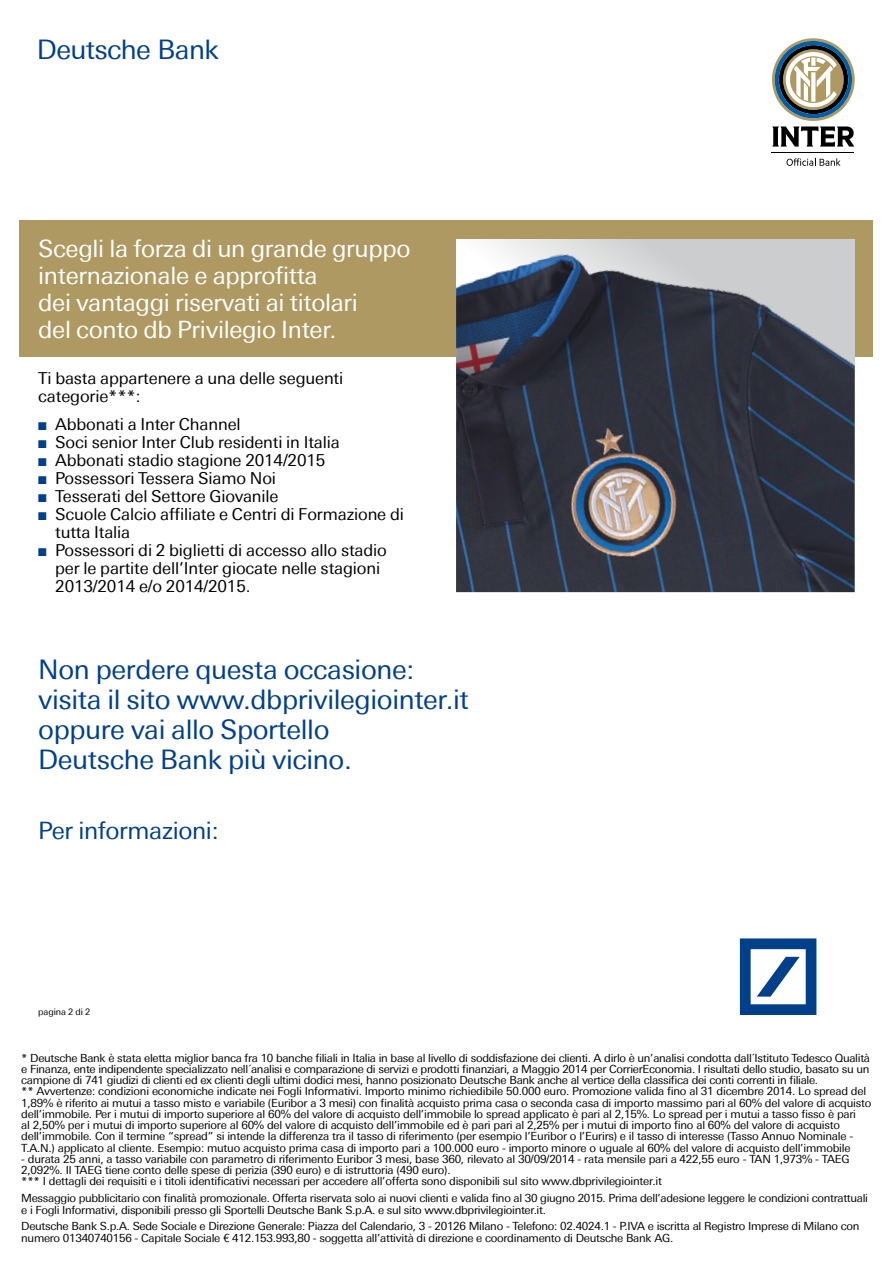
<style>
.page{position:relative;width:893px;height:1263px;background:#fff}
.page>*{position:absolute;margin:0;border:0;box-sizing:border-box;transform-origin:0 0}
.t1{font:27px/30px "Univers Deutsche Bank";letter-spacing:-.015em;color:#003f8a}
.t2{font:24px/27px "Univers Deutsche Bank";letter-spacing:-.015em;color:#fff}
.t3{font:24px "Univers Deutsche Bank";letter-spacing:-.015em;color:#003f8a}
.t4{font:16.5px/18px "Univers Deutsche Bank";letter-spacing:-.01em;color:#000}
.t5{font:11.25px/11.2px "Univers Deutsche Bank";letter-spacing:-.02em;color:#000}
.t6{font:9px "Univers Deutsche Bank";letter-spacing:-.01em;color:#000}
.s1{color:#003f8a}
</style>
<div class="page">
<svg style="left:740px;top:938px;width:76px;height:77px"></svg>
<div style="left:20px;top:220px;width:853px;height:136px;background:#ae9962"></div>
<img style="left:456px;top:239px;width:399px;height:353px">
<hr style="left:771px;top:152px;width:83px;height:1px;background:#000">
<svg style="left:786px;top:158px;width:54px;height:8px"></svg>
<svg style="left:772px;top:38px;width:83px;height:109px"></svg>
<h1 class="t1" style="left:37px;top:34px;width:184px">Deutsche Bank</h1>
<h2 class="t2" style="left:38px;top:235px;width:374px">Scegli la forza di un grande gruppo internazionale e approfitta<br>dei vantaggi riservati ai titolari<br>del conto db Privilegio Inter.</h2>
<h3 class="t4" style="left:38px;top:370px;width:307px">Ti basta appartenere a una delle seguenti categorie***:</h3>
<h3 class="t4" style="left:38px;top:415px;width:204px"><span class="s1">■</span> Abbonati a Inter Channel</h3>
<h3 class="t4" style="left:38px;top:433px;width:303px"><span class="s1">■</span> Soci senior Inter Club residenti in Italia</h3>
<h3 class="t4" style="left:38px;top:451px;width:289px"><span class="s1">■</span> Abbonati stadio stagione 2014/2015</h3>
<h3 class="t4" style="left:38px;top:469px;width:239px"><span class="s1">■</span> Possessori Tessera Siamo Noi</h3>
<h3 class="t4" style="left:38px;top:487px;width:242px"><span class="s1">■</span> Tesserati del Settore Giovanile</h3>
<h3 class="t4" style="left:55px;top:505px;width:350px;text-indent:-17px"><span class="s1">■</span> Scuole Calcio affiliate e Centri di Formazione di tutta Italia</h3>
<h3 class="t4" style="left:55px;top:541px;width:333px;text-indent:-17px"><span class="s1">■</span> Possessori di 2 biglietti di accesso allo stadio per le partite dell’Inter giocate nelle stagioni<br>2013/2014 e/o 2014/2015.</h3>
<h1 class="t1" style="left:38px;top:654px;width:432px">Non perdere questa occasione: visita il sito www.dbprivilegiointer.it oppure vai allo Sportello<br>Deutsche Bank più vicino.</h1>
<h2 class="t3" style="left:38px;top:816px;width:182px">Per informazioni:</h2>
<p class="t6" style="left:38px;top:1007px;width:53px">pagina 2 di 2</p>
<p class="t5" style="left:21px;top:1052px;width:852px">* Deutsche Bank è stata eletta miglior banca fra 10 banche filiali in Italia in base al livello di soddisfazione dei clienti. A dirlo è un’analisi condotta dall´Istituto Tedesco Qualità e Finanza, ente indipendente specializzato nell´analisi e comparazione di servizi e prodotti finanziari, a Maggio 2014 per CorrierEconomia. I risultati dello studio, basato su un campione di 741 giudizi di clienti ed ex clienti degli ultimi dodici mesi, hanno posizionato Deutsche Bank anche al vertice della classifica dei conti correnti in filiale.<br>** Avvertenze: condizioni economiche indicate nei Fogli Informativi. Importo minimo richiedibile 50.000 euro. Promozione valida fino al 31 dicembre 2014. Lo spread del 1,89% è riferito ai mutui a tasso misto e variabile (Euribor a 3 mesi) con finalità acquisto prima casa o seconda casa di importo massimo pari al 60% del valore di acquisto dell’immobile. Per i mutui di importo superiore al 60% del valore di acquisto dell’immobile lo spread applicato è pari al 2,15%. Lo spread per i mutui a tasso fisso è pari<br>al 2,50% per i mutui di importo superiore al 60% del valore di acquisto dell’immobile ed è pari pari al 2,25% per i mutui di importo fino al 60% del valore di acquisto dell’immobile. Con il termine “spread” si intende la differenza tra il tasso di riferimento (per esempio l’Euribor o l’Eurirs) e il tasso di interesse (Tasso Annuo Nominale - T.A.N.) applicato al cliente. Esempio: mutuo acquisto prima casa di importo pari a 100.000 euro - importo minore o uguale al 60% del valore di acquisto dell’immobile</p>
<p class="t5" style="left:21px;top:1153px;width:830px">- durata 25 anni, a tasso variabile con parametro di riferimento Euribor 3 mesi, base 360, rilevato al 30/09/2014 - rata mensile pari a 422,55 euro - TAN 1,973% - TAEG<br>2,092%. Il TAEG tiene conto delle spese di perizia (390 euro) e di istruttoria (490 euro).<br>*** I dettagli dei requisiti e i titoli identificativi necessari per accedere all’offerta sono disponibili sul sito www.dbprivilegiointer.it</p>
<p class="t5" style="left:21px;top:1193px;width:848px">Messaggio pubblicitario con finalità promozionale. Offerta riservata solo ai nuovi clienti e valida fino al 30 giugno 2015. Prima dell’adesione leggere le condizioni contrattuali e i Fogli Informativi, disponibili presso gli Sportelli Deutsche Bank S.p.A. e sul sito www.dbprivilegiointer.it.</p>
<p class="t5" style="left:21px;top:1221px;width:840px">Deutsche Bank S.p.A. Sede Sociale e Direzione Generale: Piazza del Calendario, 3 - 20126 Milano - Telefono: 02.4024.1 - P.IVA e iscritta al Registro Imprese di Milano con numero 01340740156 - Capitale Sociale € 412.153.993,80 - soggetta all’attività di direzione e coordinamento di Deutsche Bank AG.</p>
</div>
